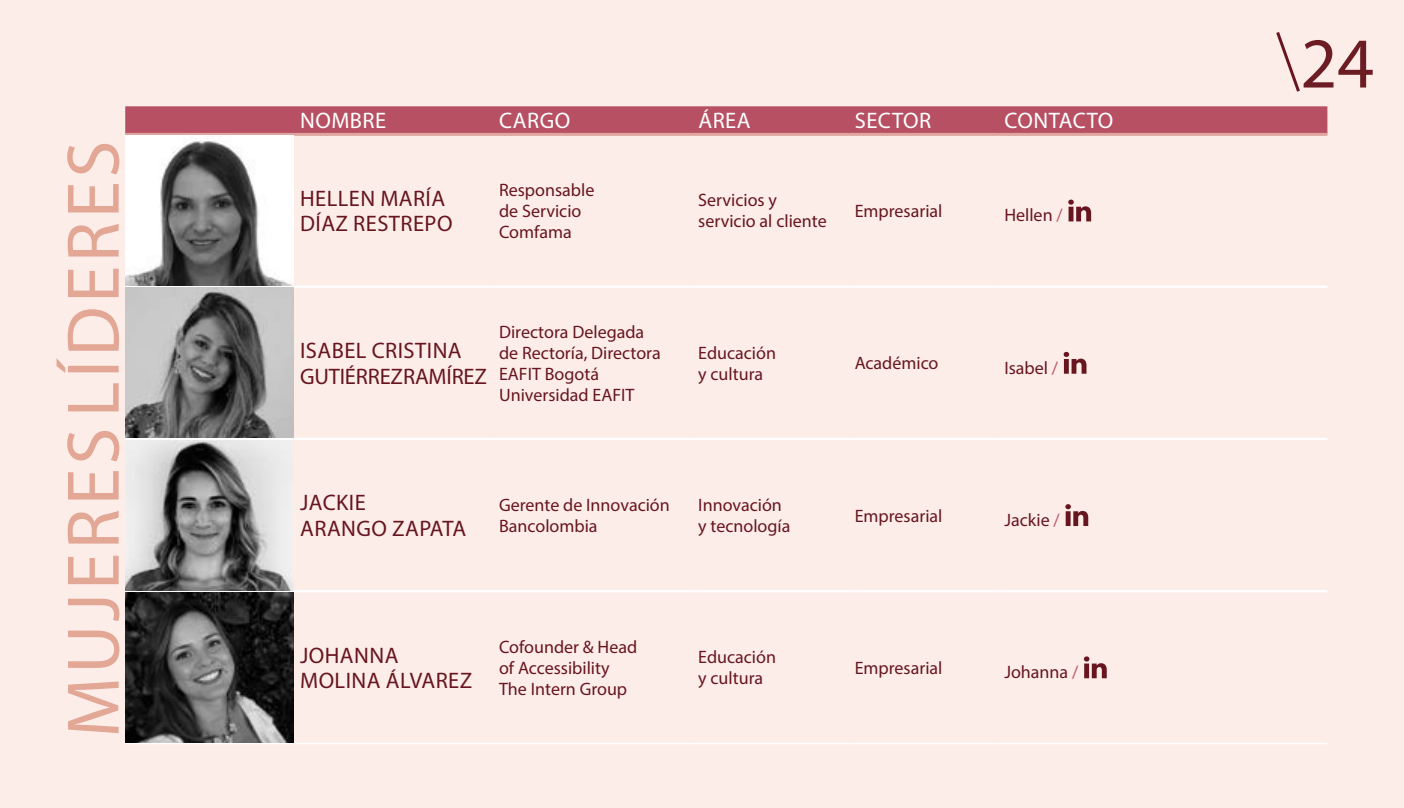
<style>
.page{position:relative;width:1404px;height:808px;background:#fff}
.page>*{position:absolute;margin:0;border:0;box-sizing:border-box;transform-origin:0 0}
.t1{font:75px "Myriad Pro";letter-spacing:.05em;color:#e3a796}
.t2{font:72px "Myriad Pro";color:#6c1d24}
.t3{font:22.5px/25.5px "Myriad Pro";letter-spacing:.02em;color:#67161f}
.t4{font:22.5px/25.5px "Myriad Pro";letter-spacing:-.005em;color:#67161f}
.t5{font:22.5px "Myriad Pro";letter-spacing:.02em;color:#fff}
.t6{font:18px/21px "Myriad Pro";color:#67161f}
.s1{color:#b75062}
</style>
<div class="page">
<div style="left:0;top:0;width:1403px;height:808px;background:#fdede9"></div>
<svg style="left:1276px;top:32px;width:24px;height:60px"></svg>
<svg style="left:125px;top:106px;width:1202px;height:27px;background:#b75263"></svg>
<hr style="left:125px;top:133px;width:169px;height:3px;background:#e0a5a0">
<hr style="left:294px;top:133px;width:199px;height:3px;background:#e0a5a0">
<hr style="left:493px;top:133px;width:199px;height:3px;background:#e0a5a0">
<hr style="left:692px;top:133px;width:156px;height:3px;background:#e0a5a0">
<hr style="left:848px;top:133px;width:150px;height:3px;background:#e0a5a0">
<hr style="left:998px;top:133px;width:329px;height:3px;background:#e0a5a0">
<hr style="left:125px;top:743px;width:169px;height:1px;background:#fff">
<hr style="left:294px;top:743px;width:199px;height:1px;background:#fff">
<hr style="left:493px;top:743px;width:199px;height:1px;background:#fff">
<hr style="left:692px;top:743px;width:156px;height:1px;background:#fff">
<hr style="left:848px;top:743px;width:150px;height:1px;background:#fff">
<hr style="left:998px;top:743px;width:329px;height:1px;background:#fff">
<hr style="left:125px;top:285px;width:169px;height:3px;background:#fff">
<hr style="left:294px;top:285px;width:199px;height:3px;background:#fff">
<hr style="left:493px;top:285px;width:199px;height:3px;background:#fff">
<hr style="left:692px;top:285px;width:156px;height:3px;background:#fff">
<hr style="left:848px;top:285px;width:150px;height:3px;background:#fff">
<hr style="left:998px;top:285px;width:329px;height:3px;background:#fff">
<hr style="left:125px;top:438px;width:169px;height:2px;background:#fff">
<hr style="left:294px;top:438px;width:199px;height:2px;background:#fff">
<hr style="left:493px;top:438px;width:199px;height:2px;background:#fff">
<hr style="left:692px;top:438px;width:156px;height:2px;background:#fff">
<hr style="left:848px;top:438px;width:150px;height:2px;background:#fff">
<hr style="left:998px;top:438px;width:329px;height:2px;background:#fff">
<hr style="left:125px;top:590px;width:169px;height:2px;background:#fff">
<hr style="left:294px;top:590px;width:199px;height:2px;background:#fff">
<hr style="left:493px;top:590px;width:199px;height:2px;background:#fff">
<hr style="left:692px;top:590px;width:156px;height:2px;background:#fff">
<hr style="left:848px;top:590px;width:150px;height:2px;background:#fff">
<hr style="left:998px;top:590px;width:329px;height:2px;background:#fff">
<img style="left:125px;top:136px;width:169px;height:149px">
<svg style="left:1068px;top:200px;width:22px;height:21px"></svg>
<img style="left:125px;top:288px;width:169px;height:150px">
<svg style="left:1063px;top:352px;width:23px;height:22px"></svg>
<img style="left:125px;top:440px;width:169px;height:150px">
<svg style="left:1065px;top:504px;width:23px;height:22px"></svg>
<img style="left:125px;top:592px;width:169px;height:151px">
<svg style="left:1083px;top:656px;width:23px;height:22px"></svg>
<h1 class="t1" style="left:47px;top:737px;width:598px;rotate:-90deg">MUJERES LÍDERES</h1>
<p class="t5" style="left:300px;top:107px;width:88px">NOMBRE</p>
<p class="t5" style="left:499px;top:107px;width:72px">CARGO</p>
<p class="t5" style="left:698px;top:107px;width:54px">ÁREA</p>
<p class="t5" style="left:854px;top:107px;width:78px">SECTOR</p>
<p class="t5" style="left:1004px;top:107px;width:110px">CONTACTO</p>
<p class="t3" style="left:300px;top:185px;width:154px">HELLEN MARÍA<br>DÍAZ RESTREPO</p>
<p class="t6" style="left:499px;top:179px;width:97px">Responsable de Servicio<br>Comfama</p>
<p class="t6" style="left:698px;top:190px;width:130px">Servicios y servicio al cliente</p>
<p class="t6" style="left:854px;top:200px;width:89px">Empresarial</p>
<p class="t6" style="left:1004px;top:205px;width:60px">Hellen <span class="s1">/</span></p>
<p class="t4" style="left:300px;top:337px;width:188px">ISABEL CRISTINA<br>GUTIÉRREZ RAMÍREZ</p>
<p class="t6" style="left:499px;top:321px;width:163px">Directora Delegada de Rectoría, Directora<br>EAFIT Bogotá<br>Universidad EAFIT</p>
<p class="t6" style="left:698px;top:342px;width:79px">Educación y cultura</p>
<p class="t6" style="left:854px;top:352px;width:85px">Académico</p>
<p class="t6" style="left:1004px;top:357px;width:55px">Isabel <span class="s1">/</span></p>
<p class="t3" style="left:300px;top:490px;width:167px">JACKIE<br>ARANGO ZAPATA</p>
<p class="t6" style="left:499px;top:494px;width:172px">Gerente de Innovación<br>Bancolombia</p>
<p class="t6" style="left:698px;top:494px;width:94px">Innovación y tecnología</p>
<p class="t6" style="left:854px;top:505px;width:89px">Empresarial</p>
<p class="t6" style="left:1004px;top:509px;width:57px">Jackie <span class="s1">/</span></p>
<p class="t3" style="left:300px;top:642px;width:174px">JOHANNA<br>MOLINA ÁLVAREZ</p>
<p class="t6" style="left:499px;top:636px;width:140px">Cofounder &amp; Head of Accessibility<br>The Intern Group</p>
<p class="t6" style="left:698px;top:646px;width:79px">Educación y cultura</p>
<p class="t6" style="left:854px;top:657px;width:89px">Empresarial</p>
<p class="t6" style="left:1004px;top:661px;width:75px">Johanna <span class="s1">/</span></p>
<h2 class="t2" style="left:1300px;top:19px;width:75px">24</h2>
</div>
